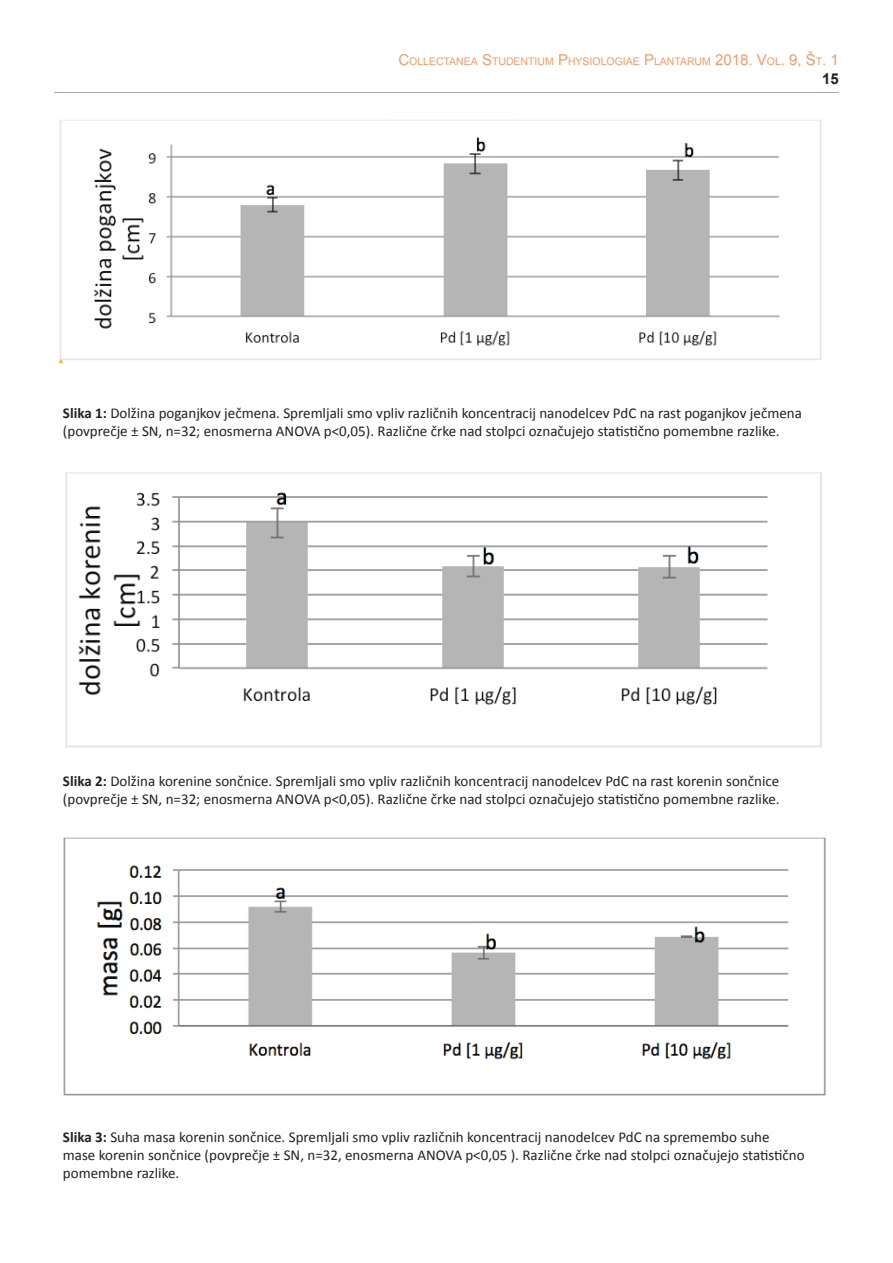
<style>
.page{position:relative;width:893px;height:1263px;background:#fff}
.page>*{position:absolute;margin:0;border:0;box-sizing:border-box;transform-origin:0 0}
.t1{font:15px/18px "Calibri";color:#231f20}
.t2{font:700 15px "Arial";color:#231f20}
.t3{font:10.5px "Arial";color:#f49a69}
.s1{font-size:15px}
.s2{font-weight:700}
</style>
<div class="page">
<hr style="left:54px;top:92px;width:785px;height:1px;background:#aaa7a8">
<img style="left:59px;top:120px;width:763px;height:242px">
<img style="left:65px;top:472px;width:757px;height:276px">
<img style="left:63px;top:837px;width:763px;height:259px">
<p class="t3" style="left:398px;top:54px;width:442px"><span class="s1">C</span>OLLECTANEA <span class="s1">S</span>TUDENTIUM <span class="s1">P</span>HYSIOLOGIAE <span class="s1">P</span>LANTARUM <span class="s1">2018. V</span>OL<span class="s1">. 9, Š</span>T<span class="s1">. 1</span></p>
<p class="t2" style="left:822px;top:69px;width:18px">15</p>
<p class="t1" style="left:63px;top:404px;width:740px"><span class="s2">Slika 1:</span> Dolžina poganjkov ječmena. Spremljali smo vpliv različnih koncentracij nanodelcev PdC na rast poganjkov ječmena (povprečje ± SN, n=32; enosmerna ANOVA p&lt;0,05). Različne črke nad stolpci označujejo statistično pomembne razlike.</p>
<p class="t1" style="left:63px;top:772px;width:718px"><span class="s2">Slika 2:</span> Dolžina korenine sončnice. Spremljali smo vpliv različnih koncentracij nanodelcev PdC na rast korenin sončnice (povprečje ± SN, n=32; enosmerna ANOVA p&lt;0,05). Različne črke nad stolpci označujejo statistično pomembne razlike.</p>
<p class="t1" style="left:63px;top:1128px;width:743px"><span class="s2">Slika 3:</span> Suha masa korenin sončnice. Spremljali smo vpliv različnih koncentracij nanodelcev PdC na spremembo suhe mase korenin sončnice (povprečje ± SN, n=32, enosmerna ANOVA p&lt;0,05 ). Različne črke nad stolpci označujejo statistično pomembne razlike.</p>
</div>
